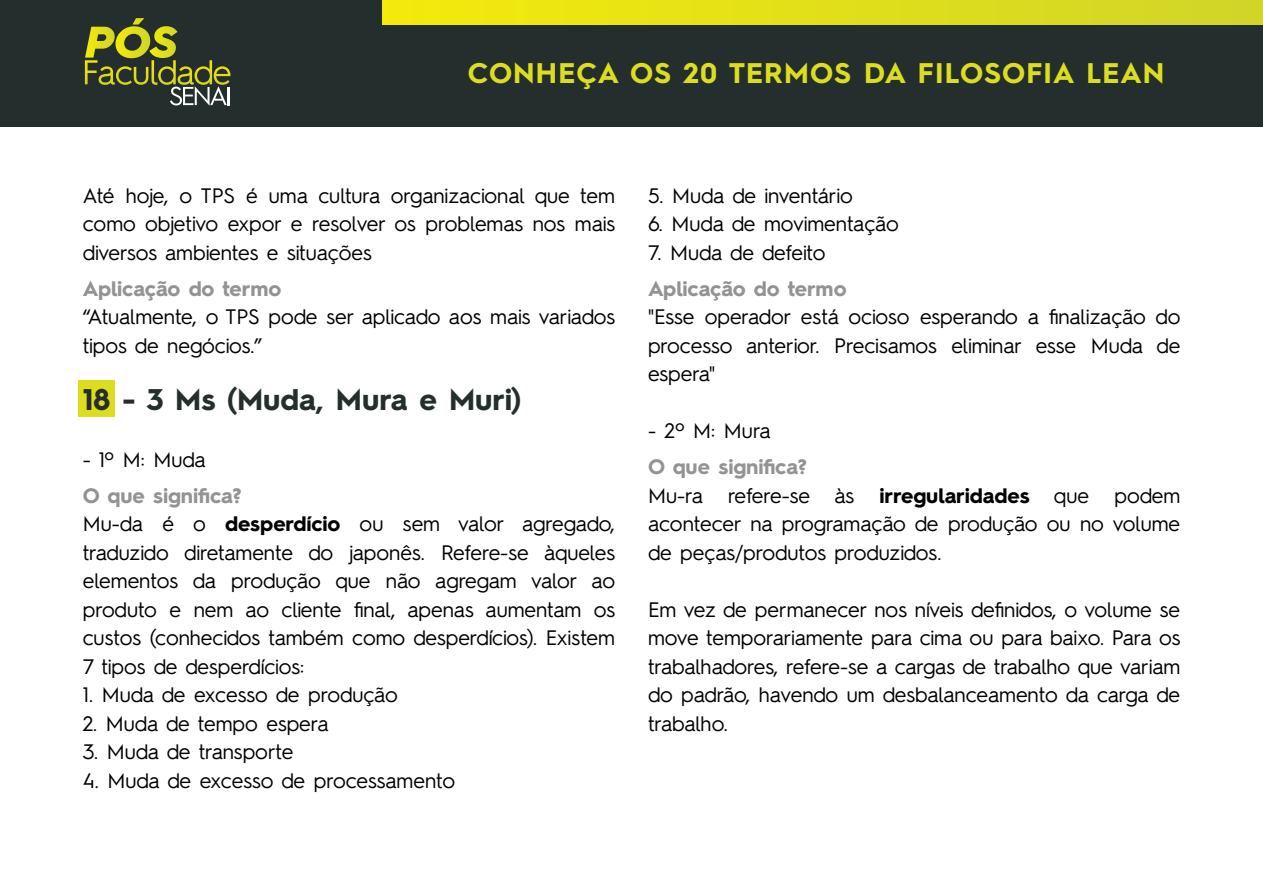
<style>
.page{position:relative;width:1263px;height:893px;background:#fff}
.page>*{position:absolute;margin:0;border:0;box-sizing:border-box;transform-origin:0 0}
.t1{font:700 30px "Hurme Geometric Sans 2";color:#242e2c}
.t2{font:700 28.5px "Hurme Geometric Sans 2";letter-spacing:.04em;color:#dddd20}
.t3{font:21px/28.5px "Hurme Geometric Sans 2";color:#000;text-align:justify}
.t4{font:700 21px "Hurme Geometric Sans 2";letter-spacing:-.01em;color:#939393}
.s1{font-weight:700;color:#939393}
.s2{font-weight:700}
</style>
<div class="page">
<div style="left:78px;top:381px;width:37px;height:36px;background:#dddd20"></div>
<div style="left:0;top:0;width:1263px;height:126px;background:#242e2c"></div>
<svg style="left:85px;top:18px;width:145px;height:88px"></svg>
<div style="left:383px;top:0;width:880px;height:24px;background:linear-gradient(to right,#f4ea0b,#d0d528)"></div>
<h2 class="t2" style="left:468px;top:53px;width:698px">CONHEÇA OS 20 TERMOS DA FILOSOFIA LEAN</h2>
<p class="t3" style="left:83px;top:180px;width:534px">Até hoje, o TPS é uma cultura organizacional que tem como objetivo expor e resolver os problemas nos mais diversos ambientes e situações</p>
<p class="t4" style="left:83px;top:274px;width:200px">Aplicação do termo</p>
<p class="t3" style="left:83px;top:301px;width:534px">“Atualmente, o TPS pode ser aplicado aos mais variados tipos de negócios.”</p>
<h1 class="t1" style="left:83px;top:378px;width:440px">18 - 3 Ms (Muda, Mura e Muri)</h1>
<p class="t3" style="left:83px;top:444px;width:124px">- 1º M: Muda</p>
<p class="t3" style="left:83px;top:480px;width:534px;text-align:left"><span class="s1">O que significa?<br></span>Mu-da é o <span class="s2">desperdício</span> ou sem valor agregado, traduzido diretamente do japonês. Refere-se àqueles elementos da produção que não agregam valor ao produto e nem ao cliente final, apenas aumentam os custos (conhecidos também como desperdícios). Existem 7 tipos de desperdícios:</p>
<p class="t3" style="left:83px;top:679px;width:316px">1. Muda de excesso de produção</p>
<p class="t3" style="left:83px;top:708px;width:247px">2. Muda de tempo espera</p>
<p class="t3" style="left:83px;top:736px;width:212px">3. Muda de transporte</p>
<p class="t3" style="left:83px;top:765px;width:374px">4. Muda de excesso de processamento</p>
<p class="t3" style="left:648px;top:180px;width:206px">5. Muda de inventário</p>
<p class="t3" style="left:648px;top:208px;width:252px">6. Muda de movimentação</p>
<p class="t3" style="left:648px;top:237px;width:179px">7. Muda de defeito</p>
<p class="t4" style="left:648px;top:274px;width:200px">Aplicação do termo</p>
<p class="t3" style="left:648px;top:301px;width:534px">"Esse operador está ocioso esperando a finalização do processo anterior. Precisamos eliminar esse Muda de espera"</p>
<p class="t3" style="left:648px;top:415px;width:124px">- 2º M: Mura</p>
<p class="t3" style="left:648px;top:451px;width:534px;text-align:left"><span class="s1">O que significa?<br></span>Mu-ra refere-se às <span class="s2">irregularidades</span> que podem acontecer na programação de produção ou no volume de peças/produtos produzidos.</p>
<p class="t3" style="left:648px;top:594px;width:534px">Em vez de permanecer nos níveis definidos, o volume se move temporariamente para cima ou para baixo. Para os trabalhadores, refere-se a cargas de trabalho que variam do padrão, havendo um desbalanceamento da carga de trabalho.</p>
</div>
